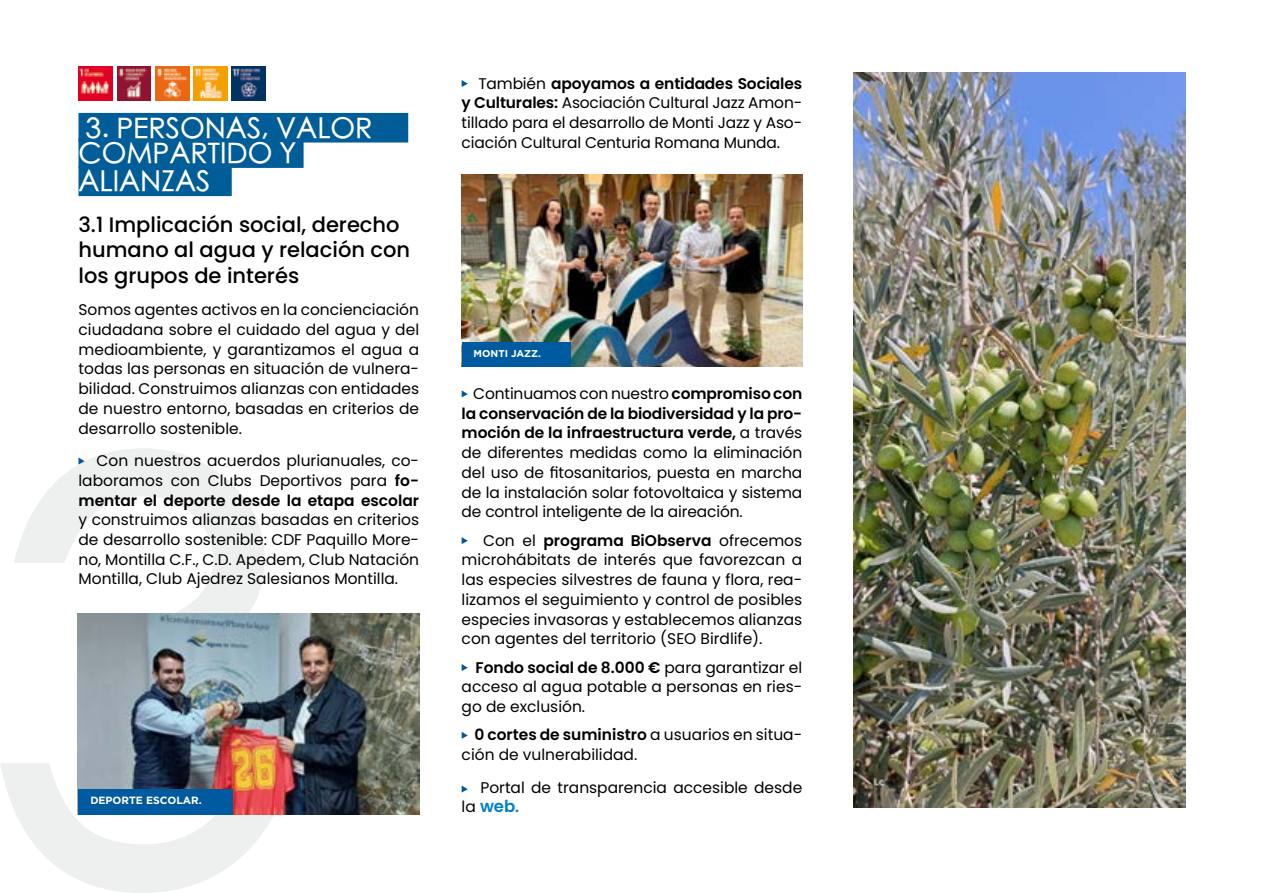
<style>
.page{position:relative;width:1263px;height:893px;background:#fff}
.page>*{position:absolute;margin:0;border:0;box-sizing:border-box;transform-origin:0 0}
.t1{font:500 28.5px/25.3px "ST Heiti TC";color:#fff}
.t2{font:500 21px/25.5px "Poppins";color:#000}
.t3{font:600 16.5px "Poppins";color:#0080c6}
.t4{font:15.45px/19.8px "Poppins";color:#000;text-align:justify}
.t5{font:700 10.5px "Gotham";color:#fff}
.t6{font:700 9.9px "Gotham";color:#fff}
.s1{font-weight:600}
.s2{font-weight:400;font-size:15.45px;color:#000}
.s3{font-size:15.45px}
</style>
<div class="page">
<svg style="left:0;top:448px;width:288px;height:445px"></svg>
<div style="left:79px;top:113px;width:329px;height:30px;background:#005d97"></div>
<div style="left:79px;top:138px;width:225px;height:30px;background:#005d97"></div>
<div style="left:79px;top:166px;width:153px;height:30px;background:#005d97"></div>
<img style="left:117px;top:67px;width:34px;height:34px">
<img style="left:155px;top:67px;width:34px;height:34px">
<img style="left:194px;top:67px;width:34px;height:34px">
<img style="left:232px;top:67px;width:34px;height:34px">
<img style="left:79px;top:67px;width:33px;height:34px">
<svg style="left:79px;top:457px;width:6px;height:7px"></svg>
<svg style="left:462px;top:80px;width:6px;height:7px"></svg>
<svg style="left:462px;top:390px;width:6px;height:7px"></svg>
<svg style="left:462px;top:537px;width:6px;height:7px"></svg>
<svg style="left:462px;top:664px;width:6px;height:7px"></svg>
<svg style="left:462px;top:732px;width:6px;height:7px"></svg>
<svg style="left:462px;top:785px;width:6px;height:7px"></svg>
<img style="left:462px;top:174px;width:340px;height:193px">
<div style="left:462px;top:342px;width:108px;height:25px;background:#005a9f"></div>
<img style="left:854px;top:72px;width:331px;height:736px">
<img style="left:78px;top:614px;width:341px;height:200px">
<div style="left:78px;top:789px;width:154px;height:25px;background:#005a9f"></div>
<h1 class="t1" style="left:79px;top:116px;width:296px">3. PERSONAS, VALOR<br>COMPARTIDO Y</h1>
<h1 class="t1" style="left:79px;top:170px;width:133px">ALIANZAS</h1>
<h2 class="t2" style="left:79px;top:212px;width:333px">3.1 Implicación social, derecho humano al agua y relación con los grupos de interés</h2>
<p class="t4" style="left:79px;top:300px;width:342px">Somos agentes activos en la concienciación ciudadana sobre el cuidado del agua y del medioambiente, y garantizamos el agua a todas las personas en situación de vulnera&shy;bilidad. Construimos alianzas con entidades de nuestro entorno, basadas en criterios de desarrollo sostenible.</p>
<p class="t4" style="left:79px;top:451px;width:342px;text-indent:18px">Con nuestros acuerdos plurianuales, co&shy;laboramos con Clubs Deportivos para <span class="s1">fo&shy;mentar el deporte desde la etapa escolar</span></p>
<p class="t4" style="left:79px;top:510px;width:342px">y construimos alianzas basadas en criterios de desarrollo sostenible: CDF Paquillo More&shy;no, Montilla C.F., C.D. Apedem, Club Natación Montilla, Club Ajedrez Salesianos Montilla.</p>
<p class="t5" style="left:90px;top:793px;width:113px">DEPORTE ESCOLAR.</p>
<p class="t4" style="left:462px;top:73px;width:342px;text-indent:17px">También <span class="s1">apoyamos a entidades Sociales y Culturales:</span> Asociación Cultural Jazz Amon&shy;tillado para el desarrollo de Monti Jazz y Aso&shy;ciación Cultural Centuria Romana Munda.</p>
<p class="t6" style="left:474px;top:347px;width:69px">MONTI JAZZ.</p>
<p class="t4" style="left:462px;top:384px;width:342px;text-indent:12px">Continuamos con nuestro <span class="s1">compromiso con la conservación de la biodiversidad y la pro&shy;moción de la infraestructura verde,</span> a través de diferentes medidas como la eliminación del uso de fitosanitarios, puesta en marcha de la instalación solar fotovoltaica y sistema de control inteligente de la aireación.</p>
<p class="t4" style="left:462px;top:530px;width:342px;text-indent:21px">Con el <span class="s1">programa BiObserva</span> ofrecemos microhábitats de interés que favorezcan a las especies silvestres de fauna y flora, rea&shy;lizamos el seguimiento y control de posibles especies invasoras y establecemos alianzas con agentes del territorio (SEO Birdlife).</p>
<p class="t4" style="left:462px;top:657px;width:342px;text-indent:14px"><span class="s1">Fondo social de 8.000 €</span> para garantizar el acceso al agua potable a personas en ries&shy;go de exclusión.</p>
<p class="t4" style="left:462px;top:725px;width:342px;text-indent:13px"><span class="s1">0 cortes de suministro</span> a usuarios en situa&shy;ción de vulnerabilidad.</p>
<p class="t4" style="left:480px;top:777px;width:323px">Portal de transparencia accesible desde</p>
<p class="t3" style="left:462px;top:797px;width:59px"><span class="s2">la</span> web<span class="s3">.</span></p>
</div>
